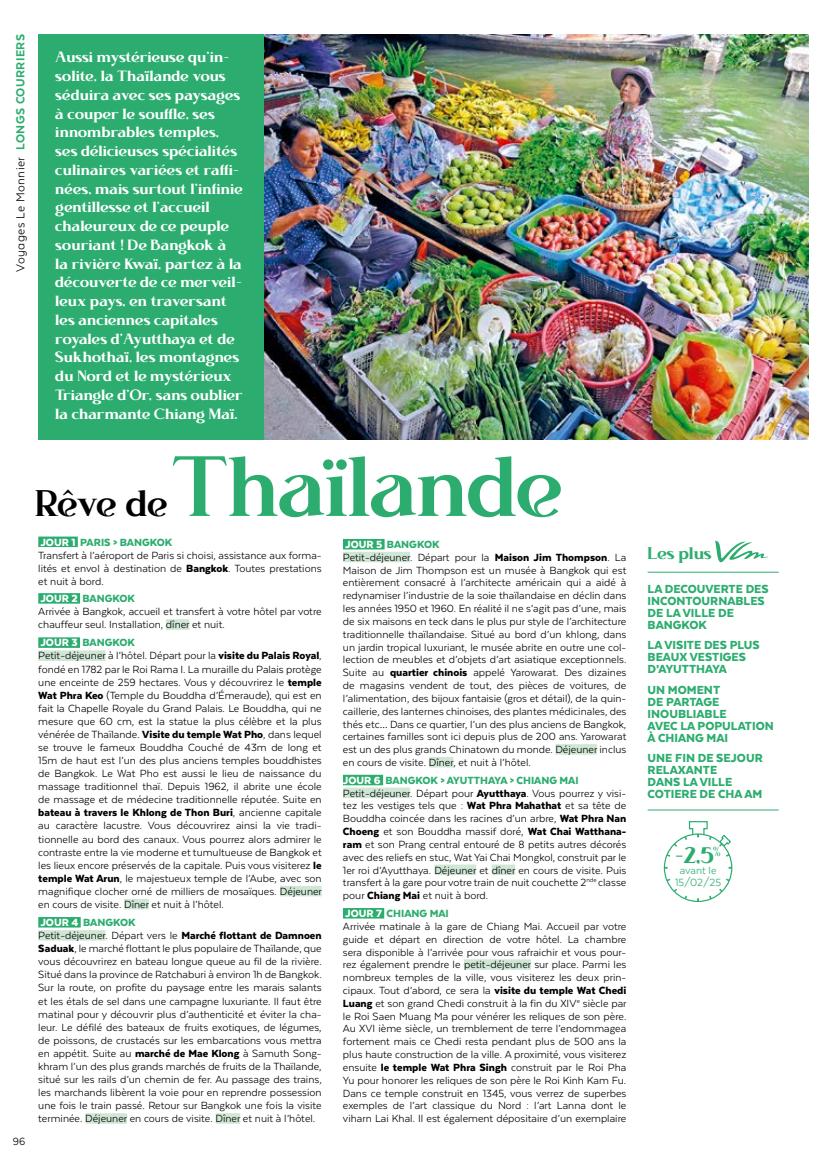
<style>
.page{position:relative;width:817px;height:1157px;background:#fff}
.page>*{position:absolute;margin:0;border:0;box-sizing:border-box;transform-origin:0 0}
.JOUR{font:600 79.5px "Glamoure Everyday";letter-spacing:-.005em;color:#2cad6f}
.JOUR-2{font:600 34.5px "Glamoure Everyday";letter-spacing:-.03em;color:#000}
.t1{font:800 21px "Glamoure Everyday";color:#2cad6f}
.JOUR-3{font:700 15.75px "Glamoure Everyday";color:#2cad6f}
.JOUR-4{font:700 13.8px/18.8px "Glamoure Everyday";letter-spacing:.01em;color:#fff}
.JOUR-5{font:900 13.5px/12px "Texta";color:#2cad6f}
.JOUR-6{font:13.5px "Texta Alt";letter-spacing:.03em;color:#000}
.t2{font:12px/12.8px "Texta";color:#000;text-align:justify}
.JOUR-7{font:900 12px "Texta";color:#2cad6f}
.t3{font:12px/12px "Texta";color:#2cad6f;text-align:center}
.t4{font:12px "Texta Alt";color:#000}
.s1{font-weight:800;color:#2cad6f}
.s2{color:#fff}
.s3{font-weight:900}
</style>
<div class="page">
<img style="left:264px;top:34px;width:544px;height:405px">
<div style="left:38px;top:536px;width:40px;height:11px;background:#2cad6f"></div>
<div style="left:38px;top:593px;width:42px;height:10px;background:#2cad6f"></div>
<div style="left:166px;top:619px;width:23px;height:11px;background:#d0e7d5"></div>
<div style="left:38px;top:637px;width:42px;height:11px;background:#2cad6f"></div>
<div style="left:38px;top:650px;width:68px;height:11px;background:#d0e7d5"></div>
<div style="left:280px;top:886px;width:41px;height:10px;background:#d0e7d5"></div>
<div style="left:124px;top:899px;width:25px;height:10px;background:#d0e7d5"></div>
<div style="left:38px;top:917px;width:43px;height:10px;background:#2cad6f"></div>
<div style="left:38px;top:930px;width:67px;height:10px;background:#d0e7d5"></div>
<div style="left:85px;top:1113px;width:42px;height:10px;background:#d0e7d5"></div>
<div style="left:215px;top:1113px;width:25px;height:10px;background:#d0e7d5"></div>
<div style="left:343px;top:539px;width:41px;height:10px;background:#2cad6f"></div>
<div style="left:343px;top:552px;width:67px;height:10px;background:#d0e7d5"></div>
<div style="left:555px;top:744px;width:42px;height:10px;background:#d0e7d5"></div>
<div style="left:429px;top:757px;width:24px;height:10px;background:#d0e7d5"></div>
<div style="left:343px;top:774px;width:40px;height:11px;background:#2cad6f"></div>
<div style="left:343px;top:787px;width:67px;height:11px;background:#d0e7d5"></div>
<div style="left:434px;top:864px;width:42px;height:11px;background:#d0e7d5"></div>
<div style="left:491px;top:864px;width:24px;height:11px;background:#d0e7d5"></div>
<div style="left:343px;top:908px;width:41px;height:10px;background:#2cad6f"></div>
<div style="left:464px;top:959px;width:67px;height:10px;background:#d0e7d5"></div>
<hr style="left:647px;top:809px;width:131px;height:1px;background:#2cad6f">
<svg style="left:715px;top:540px;width:53px;height:22px"></svg>
<hr style="left:647px;top:572px;width:131px;height:1px;background:#2cad6f">
<div style="left:38px;top:34px;width:226px;height:405px;background:#2cad6f"></div>
<svg style="left:664px;top:834px;width:67px;height:67px"></svg>
<svg style="left:665px;top:821px;width:66px;height:38px"></svg>
<svg style="left:706px;top:876px;width:25px;height:25px"></svg>
<svg style="left:665px;top:876px;width:24px;height:25px"></svg>
<div style="left:668px;top:838px;width:59px;height:59px;background:#fff;border-radius:50%"></div>
<div style="left:667px;top:837px;width:61px;height:61px;border:2px solid #fff;border-radius:50%"></div>
<p class="JOUR-6" style="left:14px;top:272px;width:239px;rotate:-90deg">Voyages Le Monnier <span class="s1">LONGS COURRIERS</span></p>
<p class="JOUR-4" style="left:55px;top:49px;width:189px">Aussi mystérieuse qu’in&shy;solite, la Thaïlande vous séduira avec ses paysages à couper le souffle, ses innombrables temples, ses délicieuses spécialités culinaires variées et raffi&shy;nées, mais surtout l’infinie gentillesse et l’accueil chaleureux de ce peuple souriant ! De Bangkok à<br>la rivière Kwaï, partez à la découverte de ce merveil&shy;leux pays, en traversant les anciennes capitales royales d’Ayutthaya et de<br>Sukhothaï, les montagnes du Nord et le mystérieux<br>Triangle d’Or, sans oublier la charmante Chiang Maï.</p>
<p class="t4" style="left:13px;top:1135px;width:14px">96</p>
<p class="JOUR" style="left:171px;top:434px;width:392px">Thaïlande</p>
<p class="JOUR-2" style="left:35px;top:480px;width:134px">Rêve de</p>
<p class="JOUR-7" style="left:40px;top:535px;width:133px"><span class="s2">JOUR 1</span> PARIS &gt; BANGKOK</p>
<p class="t2" style="left:38px;top:548px;width:285px">Transfert à l’aéroport de Paris si choisi, assistance aux forma&shy;lités et envol à destination de <span class="s3">Bangkok</span>. Toutes prestations et nuit à bord.</p>
<p class="JOUR-7" style="left:40px;top:592px;width:96px"><span class="s2">JOUR 2</span> BANGKOK</p>
<p class="t2" style="left:38px;top:605px;width:285px">Arrivée à Bangkok, accueil et transfert à votre hôtel par votre chauffeur seul. Installation, dîner et nuit.</p>
<p class="JOUR-7" style="left:40px;top:636px;width:96px"><span class="s2">JOUR 3</span> BANGKOK</p>
<p class="t2" style="left:38px;top:649px;width:285px">Petit-déjeuner à l’hôtel. Départ pour la <span class="s3">visite du Palais Royal</span>, fondé en 1782 par le Roi Rama I. La muraille du Palais protège une enceinte de 259 hectares. Vous y découvrirez le <span class="s3">temple Wat Phra Keo</span> (Temple du Bouddha d’Émeraude), qui est en fait la Chapelle Royale du Grand Palais. Le Bouddha, qui ne mesure que 60 cm, est la statue la plus célèbre et la plus vénérée de Thaïlande. <span class="s3">Visite du temple Wat Pho</span>, dans lequel se trouve le fameux Bouddha Couché de 43m de long et 15m de haut est l’un des plus anciens temples bouddhistes de Bangkok. Le Wat Pho est aussi le lieu de naissance du massage traditionnel thaï. Depuis 1962, il abrite une école de massage et de médecine traditionnelle réputée. Suite en <span class="s3">bateau à travers le Khlong de Thon Buri</span>, ancienne capitale au caractère lacustre. Vous découvrirez ainsi la vie tradi&shy;tionnelle au bord des canaux. Vous pourrez alors admirer le contraste entre la vie moderne et tumultueuse de Bangkok et les lieux encore préservés de la capitale. Puis vous visiterez <span class="s3">le temple Wat Arun</span>, le majestueux temple de l’Aube, avec son magnifique clocher orné de milliers de mosaïques. Déjeuner en cours de visite. Dîner et nuit à l’hôtel.</p>
<p class="JOUR-7" style="left:40px;top:916px;width:97px"><span class="s2">JOUR 4</span> BANGKOK</p>
<p class="t2" style="left:38px;top:929px;width:285px">Petit-déjeuner. Départ vers le <span class="s3">Marché flottant de Damnoen Saduak</span>, le marché flottant le plus populaire de Thaïlande, que vous découvrirez en bateau longue queue au fil de la rivière.<br>Situé dans la province de Ratchaburi à environ 1h de Bangkok.<br>Sur la route, on profite du paysage entre les marais salants et les étals de sel dans une campagne luxuriante. Il faut être matinal pour y découvrir plus d’authenticité et éviter la cha&shy;leur. Le défilé des bateaux de fruits exotiques, de légumes, de poissons, de crustacés sur les embarcations vous mettra en appétit. Suite au <span class="s3">marché de Mae Klong</span> à Samuth Song&shy;khram l’un des plus grands marchés de fruits de la Thaïlande, situé sur les rails d’un chemin de fer. Au passage des trains, les marchands libèrent la voie pour en reprendre possession une fois le train passé. Retour sur Bangkok une fois la visite terminée. Déjeuner en cours de visite. Dîner et nuit à l’hôtel.</p>
<p class="JOUR-7" style="left:345px;top:538px;width:96px"><span class="s2">JOUR 5</span> BANGKOK</p>
<p class="t2" style="left:343px;top:550px;width:285px">Petit-déjeuner. Départ pour la <span class="s3">Maison Jim Thompson</span>. La Maison de Jim Thompson est un musée à Bangkok qui est entièrement consacré à l’architecte américain qui a aidé à redynamiser l’industrie de la soie thaïlandaise en déclin dans les années 1950 et 1960. En réalité il ne s’agit pas d’une, mais de six maisons en teck dans le plus pur style de l’architecture traditionnelle thaïlandaise. Situé au bord d’un khlong, dans un jardin tropical luxuriant, le musée abrite en outre une col&shy;lection de meubles et d’objets d’art asiatique exceptionnels.<br>Suite au <span class="s3">quartier chinois</span> appelé Yarowarat. Des dizaines de magasins vendent de tout, des pièces de voitures, de l’alimentation, des bijoux fantaisie (gros et détail), de la quin&shy;caillerie, des lanternes chinoises, des plantes médicinales, des thés etc… Dans ce quartier, l’un des plus anciens de Bangkok, certaines familles sont ici depuis plus de 200 ans. Yarowarat est un des plus grands Chinatown du monde. Déjeuner inclus en cours de visite. Dîner, et nuit à l’hôtel.</p>
<p class="JOUR-7" style="left:343px;top:774px;width:237px"><span class="s2">JOUR 6</span> BANGKOK &gt; AYUTTHAYA &gt; CHIANG MAI</p>
<p class="t2" style="left:343px;top:786px;width:285px">Petit-déjeuner. Départ pour <span class="s3">Ayutthaya</span>. Vous pourrez y visi&shy;tez les vestiges tels que : <span class="s3">Wat Phra Mahathat</span> et sa tête de Bouddha coincée dans les racines d’un arbre, <span class="s3">Wat Phra Nan Choeng</span> et son Bouddha massif doré, <span class="s3">Wat Chai Watthana&shy;ram</span> et son Prang central entouré de 8 petits autres décorés avec des reliefs en stuc, Wat Yai Chai Mongkol, construit par le 1er roi d’Ayutthaya. Déjeuner et dîner en cours de visite. Puis transfert à la gare pour votre train de nuit couchette 2<sup>nde</sup> classe pour <span class="s3">Chiang Mai</span> et nuit à bord.</p>
<p class="JOUR-7" style="left:345px;top:907px;width:105px"><span class="s2">JOUR 7</span> CHIANG MAI</p>
<p class="t2" style="left:343px;top:919px;width:285px">Arrivée matinale à la gare de Chiang Mai. Accueil par votre guide et départ en direction de votre hôtel. La chambre sera disponible à l’arrivée pour vous rafraichir et vous pour&shy;rez également prendre le petit-déjeuner sur place. Parmi les nombreux temples de la ville, vous visiterez les deux prin&shy;cipaux. Tout d’abord, ce sera la <span class="s3">visite du temple Wat Chedi Luang</span> et son grand Chedi construit à la fin du XIV<sup>e</sup> siècle par le Roi Saen Muang Ma pour vénérer les reliques de son père.<br>Au XVI ième siècle, un tremblement de terre l’endommagea fortement mais ce Chedi resta pendant plus de 500 ans la plus haute construction de la ville. A proximité, vous visiterez ensuite <span class="s3">le temple Wat Phra Singh</span> construit par le Roi Pha Yu pour honorer les reliques de son père le Roi Kinh Kam Fu.<br>Dans ce temple construit en 1345, vous verrez de superbes exemples de l’art classique du Nord : l’art Lanna dont le viharn Lai Khal. Il est également dépositaire d’un exemplaire</p>
<p class="JOUR-3" style="left:647px;top:542px;width:65px">Les plus</p>
<p class="JOUR-5" style="left:647px;top:582px;width:122px">LA DECOUVERTE DES<br>INCONTOURNABLES<br>DE LA VILLE DE<br>BANGKOK</p>
<p class="JOUR-5" style="left:647px;top:639px;width:114px">LA VISITE DES PLUS<br>BEAUX VESTIGES<br>D’AYUTTHAYA</p>
<p class="JOUR-5" style="left:647px;top:683px;width:128px">UN MOMENT<br>DE PARTAGE<br>INOUBLIABLE<br>AVEC LA POPULATION<br>À CHIANG MAI</p>
<p class="JOUR-5" style="left:647px;top:752px;width:117px">UNE FIN DE SEJOUR<br>RELAXANTE<br>DANS LA VILLE<br>COTIERE DE CHA AM</p>
<p class="t1" style="left:675px;top:841px;width:46px">-2,5<sup>%</sup></p>
<p class="t3" style="left:675px;top:864px;width:47px">avant le<br>15/02/25</p>
</div>
